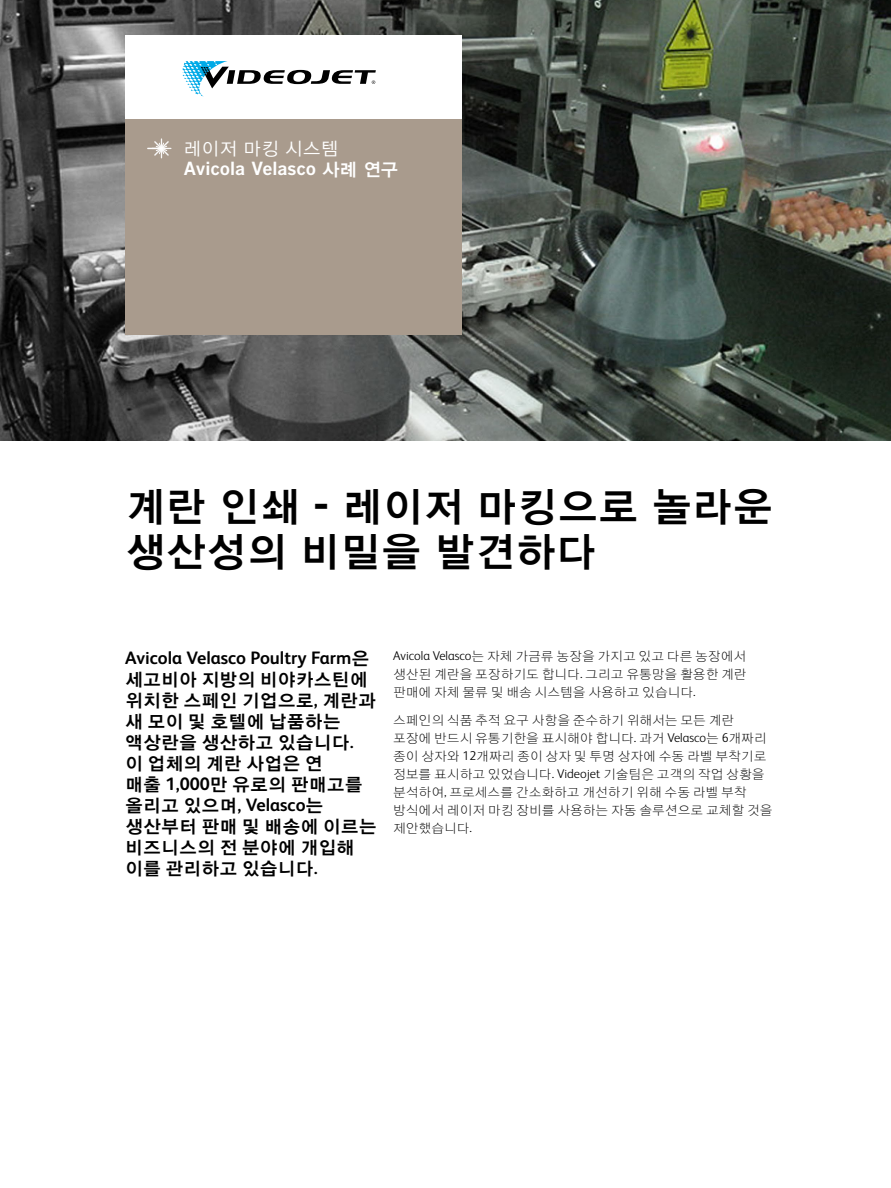
<style>
.page{position:relative;width:891px;height:1188px;background:#fff}
.page>*{position:absolute;margin:0;border:0;box-sizing:border-box;transform-origin:0 0}
.t1{font:40.5px/45px "YDIYGO140 KS Cpc EUC H";color:#000}
.t2{font:18px/21px "YDIYGO140 KS Cpc EUC H";color:#000}
.t3{font:700 18px "FS Albert Pro";color:#000}
.t4{font:18px "Benton Got Bol";letter-spacing:-.005em;color:#fff}
.t5{font:18px "YDIYGO120 KS Cpc EUC H";color:#fff}
.t6{font:12.75px/18px "YDIYGO110 KS Cpc EUC H";color:#000;text-align:justify}
.s1{font-family:"YDIYGO140 KS Cpc EUC H"}
.s2{font-family:"Benton Got Bol"}
.s3{font-family:"YDIYGO140 KS Cpc EUC H";font-weight:400}
.s4{font-family:"FS Albert Pro";font-weight:700}
.s5{font-family:"FS Albert Pro";font-weight:300}
</style>
<div class="page">
<img style="left:0;top:0;width:891px;height:441px">
<div style="left:125px;top:36px;width:337px;height:83px;background:#fff"></div>
<div style="left:125px;top:119px;width:337px;height:216px;background:#a99b8d"></div>
<svg style="left:147px;top:139px;width:24px;height:19px"></svg>
<svg style="left:183px;top:61px;width:193px;height:35px"></svg>
<h2 class="t5" style="left:184px;top:139px;width:157px">레이저 마킹 시스템</h2>
<h2 class="t4" style="left:184px;top:157px;width:216px">Avicola Velasco <span class="s1">사례 연구</span></h2>
<h1 class="t1" style="left:125px;top:485px;width:649px">계란 인쇄 <span class="s2">-</span> 레이저 마킹으로 놀라운 생산성의 비밀을 발견하다</h1>
<h2 class="t3" style="left:125px;top:645px;width:246px">Avicola Velasco Poultry Farm<span class="s3">은</span></h2>
<h2 class="t2" style="left:125px;top:669px;width:253px">세고비아 지방의 비야카스틴에 위치한 스페인 기업으로<span class="s4">,</span> 계란과 새 모이 및 호텔에 납품하는 액상란을 생산하고 있습니다<span class="s4">. </span>이 업체의 계란 사업은 연<br>매출 <span class="s4">1,000</span>만 유로의 판매고를</h2>
<h2 class="t3" style="left:125px;top:792px;width:200px"><span class="s3">올리고 있으며</span>, Velasco<span class="s3">는</span></h2>
<h2 class="t2" style="left:125px;top:816px;width:253px">생산부터 판매 및 배송에 이르는 비즈니스의 전 분야에 개입해 이를 관리하고 있습니다<span class="s4">.</span></h2>
<p class="t6" style="left:393px;top:647px;width:355px"><span class="s5">Avicola Velasco</span>는 자체 가금류 농장을 가지고 있고 다른 농장에서 생산된 계란을 포장하기도 합니다<span class="s5">.</span> 그리고 유통망을 활용한 계란 판매에 자체 물류 및 배송 시스템을 사용하고 있습니다<span class="s5">.</span></p>
<p class="t6" style="left:393px;top:711px;width:381px;text-align:left">스페인의 식품 추적 요구 사항을 준수하기 위해서는 모든 계란 포장에 반드시 유통기한을 표시해야 합니다<span class="s5">.</span> 과거 <span class="s5">Velasco</span>는 <span class="s5">6</span>개짜리 종이 상자와 <span class="s5">12</span>개짜리 종이 상자 및 투명 상자에 수동 라벨 부착기로 정보를 표시하고 있었습니다<span class="s5">. Videojet</span> 기술팀은 고객의 작업 상황을 분석하여<span class="s5">,</span> 프로세스를 간소화하고 개선하기 위해 수동 라벨 부착 방식에서 레이저 마킹 장비를 사용하는 자동 솔루션으로 교체할 것을 제안했습니다<span class="s5">.</span></p>
</div>
